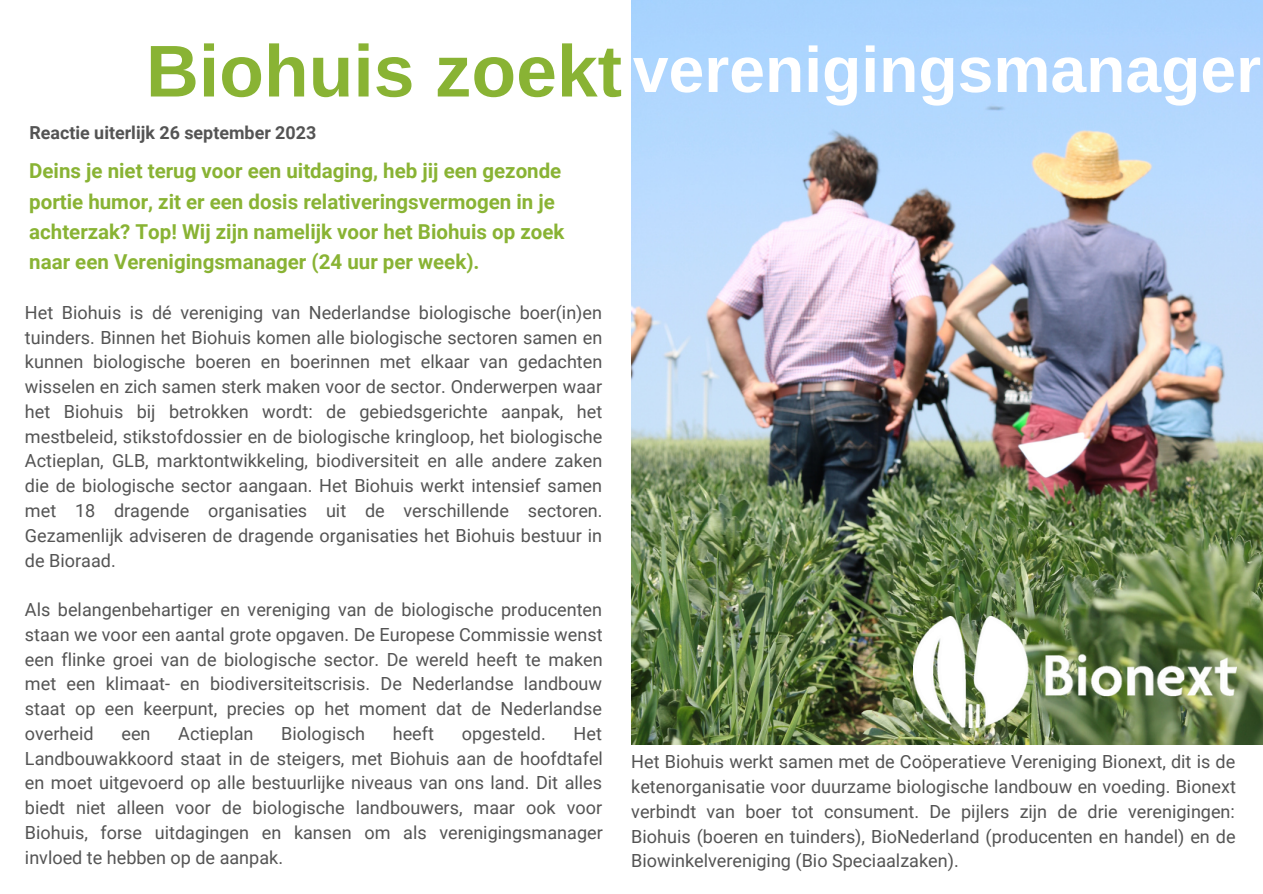
<style>
.page{position:relative;width:1263px;height:894px;background:#fff}
.page>*{position:absolute;margin:0;border:0;box-sizing:border-box;transform-origin:0 0}
.t1{font:700 73.2px "Arimo";color:#89b334}
.t2{font:700 64.2px "Arimo";color:#fff}
.t3{font:700 20.55px/30.3px "Roboto";color:#89b334}
.t4{font:18px/24.8px "Roboto";color:#545454;text-align:justify}
.t5{font:700 17.85px "Roboto";color:#545454}
</style>
<div class="page">
<img style="left:631px;top:0;width:631px;height:744px">
<img style="left:913px;top:616px;width:323px;height:111px">
<p class="t1" style="left:146px;top:30px;width:478px">Biohuis zoekt</p>
<p class="t5" style="left:29px;top:122px;width:288px">Reactie uiterlijk 26 september 2023</p>
<p class="t3" style="left:29px;top:156px;width:537px">Deins je niet terug voor een uitdaging, heb jij een gezonde portie humor, zit er een dosis relativeringsvermogen in je achterzak? Top! Wij zijn namelijk voor het Biohuis op zoek naar een Verenigingsmanager (24 uur per week).</p>
<p class="t4" style="left:25px;top:300px;width:579px">Het Biohuis is dé vereniging van Nederlandse biologische boer(in)en tuinders. Binnen het Biohuis komen alle biologische sectoren samen en kunnen biologische boeren en boerinnen met elkaar van gedachten wisselen en zich samen sterk maken voor de sector. Onderwerpen waar het Biohuis bij betrokken wordt: de gebiedsgerichte aanpak, het mestbeleid, stikstofdossier en de biologische kringloop, het biologische Actieplan, GLB, marktontwikkeling, biodiversiteit en alle andere zaken die de biologische sector aangaan. Het Biohuis werkt intensief samen met 18 dragende organisaties uit de verschillende sectoren.<br>Gezamenlijk adviseren de dragende organisaties het Biohuis bestuur in de Bioraad.</p>
<p class="t4" style="left:25px;top:597px;width:579px">Als belangenbehartiger en vereniging van de biologische producenten staan we voor een aantal grote opgaven. De Europese Commissie wenst een flinke groei van de biologische sector. De wereld heeft te maken met een klimaat- en biodiversiteitscrisis. De Nederlandse landbouw staat op een keerpunt, precies op het moment dat de Nederlandse overheid</p>
<p class="t4" style="left:121px;top:721px;width:31px">een</p>
<p class="t4" style="left:178px;top:721px;width:77px">Actieplan</p>
<p class="t4" style="left:281px;top:721px;width:85px">Biologisch</p>
<p class="t4" style="left:393px;top:721px;width:43px">heeft</p>
<p class="t4" style="left:462px;top:721px;width:86px">opgesteld.</p>
<p class="t4" style="left:25px;top:721px;width:579px;text-indent:549px">Het Landbouwakkoord staat in de steigers, met Biohuis aan de hoofdtafel en moet uitgevoerd op alle bestuurlijke niveaus van ons land. Dit alles biedt niet alleen voor de biologische landbouwers, maar ook voor Biohuis, forse uitdagingen en kansen om als verenigingsmanager invloed te hebben op de aanpak.</p>
<p class="t2" style="left:633px;top:34px;width:630px">verenigingsmanager</p>
<p class="t4" style="left:631px;top:749px;width:606px">Het Biohuis werkt samen met de Coöperatieve Vereniging Bionext, dit is de ketenorganisatie voor duurzame biologische landbouw en voeding. Bionext verbindt van boer tot consument. De pijlers zijn de drie verenigingen:<br>Biohuis (boeren en tuinders), BioNederland (producenten en handel) en de Biowinkelvereniging (Bio Speciaalzaken).</p>
</div>
